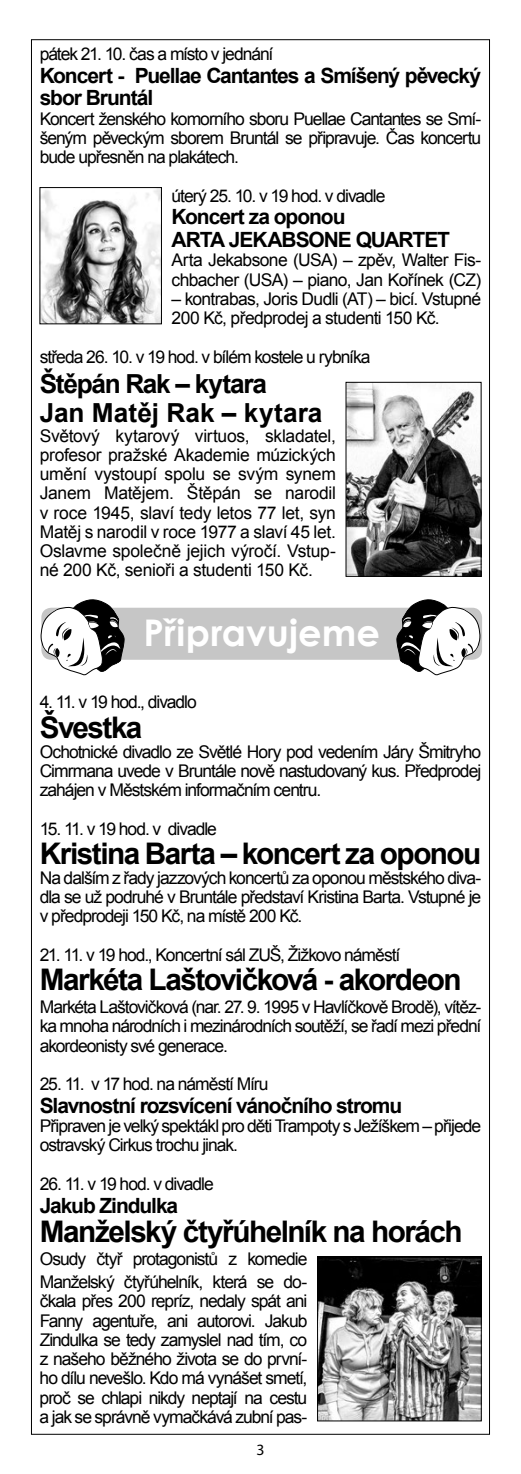
<style>
.page{position:relative;width:521px;height:1474px;background:#fff}
.page>*{position:absolute;margin:0;border:0;box-sizing:border-box;transform-origin:0 0}
.t1{font:700 36.75px "Century Gothic";color:#fff}
.t2{font:700 29.75px "Arial";letter-spacing:-.05em;color:#000}
.t3{font:700 26.25px/29.8px "Arial";letter-spacing:-.01em;color:#000}
.t4{font:700 21px/22.8px "Arial";letter-spacing:-.05em;color:#000}
.t5{font:17.5px/19.2px "Arial";letter-spacing:-.055em;color:#000;text-align:justify}
.t6{font:15.75px "Myriad Pro";color:#000}
</style>
<div class="page">
<div style="left:41px;top:607px;width:441px;height:52px;background:#c6c6c6;border-radius:10px"></div>
<svg style="left:40px;top:599px;width:85px;height:77px"></svg>
<svg style="left:396px;top:599px;width:84px;height:77px"></svg>
<img style="left:348px;top:384px;width:131px;height:190px">
<div style="left:346px;top:382px;width:135px;height:194px;border:1px solid #000"></div>
<img style="left:319px;top:1258px;width:160px;height:160px">
<div style="left:317px;top:1256px;width:164px;height:164px;border:1px solid #000"></div>
<img style="left:42px;top:189px;width:118px;height:133px">
<div style="left:40px;top:187px;width:122px;height:137px;border:1px solid #000"></div>
<p class="t5" style="left:40px;top:44px;width:235px">pátek 21. 10. čas a místo v jednání</p>
<p class="t4" style="left:40px;top:65px;width:443px">Koncert - Puellae Cantantes a Smíšený pěvecký sbor Bruntál</p>
<p class="t5" style="left:40px;top:109px;width:443px">Koncert ženského komorního sboru Puellae Cantantes se Smí&shy;šeným pěveckým sborem Bruntál se připravuje. Čas koncertu bude upřesněn na plakátech.</p>
<p class="t5" style="left:172px;top:186px;width:215px">úterý 25. 10. v 19 hod. v divadle</p>
<p class="t4" style="left:172px;top:206px;width:280px">Koncert za oponou<br>ARTA JEKABSONE QUARTET</p>
<p class="t5" style="left:172px;top:251px;width:311px">Arta Jekabsone (USA) – zpěv, Walter Fis&shy;chbacher (USA) – piano, Jan Kořínek (CZ)</p>
<p class="t5" style="left:172px;top:289px;width:311px">– kontrabas, Joris Dudli (AT) – bicí. Vstupné<br>200 Kč, předprodej a studenti 150 Kč.</p>
<p class="t5" style="left:40px;top:347px;width:332px">středa 26. 10. v 19 hod. v bílém kostele u rybníka</p>
<h3 class="t3" style="left:40px;top:369px;width:284px">Štěpán Rak – kytara<br>Jan Matěj Rak – kytara</h3>
<p class="t5" style="left:40px;top:426px;width:298px">Světový kytarový virtuos, skladatel, profesor pražské Akademie múzických umění vystoupí spolu se svým synem Janem Matějem. Štěpán se narodil v roce 1945, slaví tedy letos 77 let, syn Matěj s narodil v roce 1977 a slaví 45 let.<br>Oslavme společně jejich výročí. Vstup&shy;né 200 Kč, senioři a studenti 150 Kč.</p>
<h1 class="t1" style="left:143px;top:604px;width:238px">Připravujeme</h1>
<p class="t5" style="left:40px;top:693px;width:159px">4. 11. v 19 hod., divadlo</p>
<h2 class="t2" style="left:40px;top:708px;width:104px">Švestka</h2>
<p class="t5" style="left:40px;top:742px;width:443px">Ochotnické divadlo ze Světlé Hory pod vedením Járy Šmitryho Cimrmana uvede v Bruntále nově nastudovaný kus. Předprodej zahájen v Městském informačním centru.</p>
<p class="t5" style="left:40px;top:819px;width:179px">15. 11. v 19 hod. v divadle</p>
<h2 class="t2" style="left:40px;top:834px;width:443px">Kristina Barta – koncert za oponou</h2>
<p class="t5" style="left:40px;top:868px;width:443px">Na dalším z řady jazzových koncertů za oponou městského diva&shy;dla se už podruhé v Bruntále představí Kristina Barta. Vstupné je v předprodeji 150 Kč, na místě 200 Kč.</p>
<p class="t5" style="left:40px;top:945px;width:362px">21. 11. v 19 hod., Koncertní sál ZUŠ, Žižkovo náměstí</p>
<h2 class="t2" style="left:40px;top:960px;width:423px">Markéta Laštovičková - akordeon</h2>
<p class="t5" style="left:40px;top:997px;width:443px">Markéta Laštovičková (nar. 27. 9. 1995 v Havlíčkově Brodě), vítěz&shy;ka mnoha národních i mezinárodních soutěží, se řadí mezi přední akordeonisty své generace.</p>
<p class="t5" style="left:40px;top:1074px;width:230px">25. 11. v 17 hod. na náměstí Míru</p>
<p class="t4" style="left:40px;top:1094px;width:364px">Slavnostní rozsvícení vánočního stromu</p>
<p class="t5" style="left:40px;top:1116px;width:443px">Připraven je velký spektákl pro děti Trampoty s Ježíškem – přijede ostravský Cirkus trochu jinak.</p>
<p class="t5" style="left:40px;top:1174px;width:176px">26. 11. v 19 hod. v divadle</p>
<p class="t4" style="left:40px;top:1194px;width:140px">Jakub Zindulka</p>
<h2 class="t2" style="left:40px;top:1212px;width:424px">Manželský čtyřúhelník na horách</h2>
<p class="t5" style="left:40px;top:1247px;width:269px;line-height:22.8px">Osudy čtyř protagonistů z komedie<br>Manželský čtyřúhelník, která se do-</p>
<p class="t5" style="left:40px;top:1291px;width:269px">čkala přes 200 repríz, nedaly spát ani Fanny agentuře, ani autorovi. Jakub Zindulka se tedy zamyslel nad tím, co z našeho běžného života se do první&shy;ho dílu nevešlo. Kdo má vynášet smetí, proč se chlapi nikdy neptají na cestu a jak se správně vymačkává zubní pas-</p>
<p class="t6" style="left:256px;top:1440px;width:10px">3</p>
</div>
